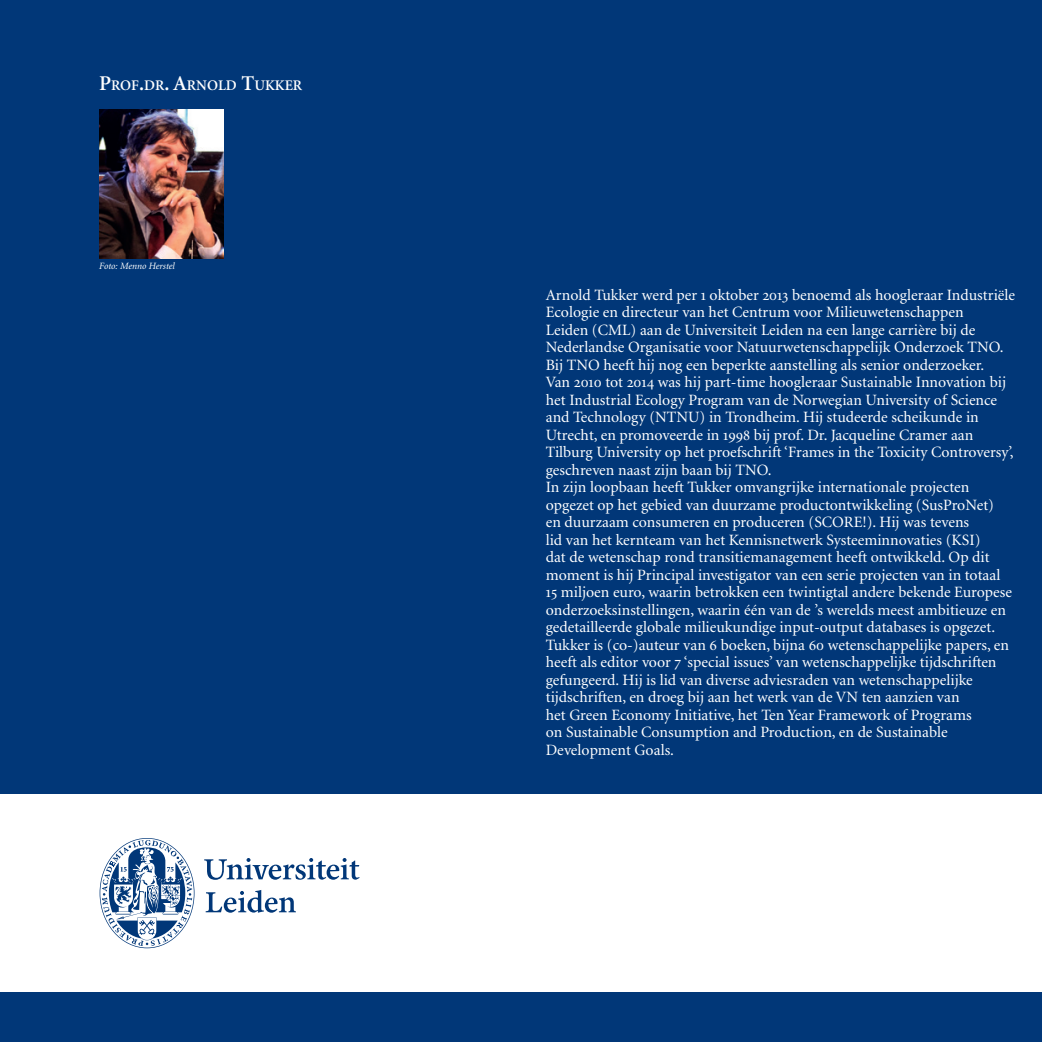
<style>
.page{position:relative;width:1042px;height:1042px;background:#fff}
.page>*{position:absolute;margin:0;border:0;box-sizing:border-box;transform-origin:0 0}
.t1{font:15.75px/17.5px "Minion";color:#fff}
.t2{font:600 14.7px "Minion";color:#fff}
.t3{font:italic 9.62px "Minion";color:#fff}
.s1{font-size:21px}
.s2{font-family:"Minion Exp"}
</style>
<div class="page">
<div style="left:0;top:992px;width:1042px;height:50px;background:#013778"></div>
<div style="left:0;top:0;width:1042px;height:794px;background:#013778"></div>
<svg style="left:204px;top:858px;width:156px;height:55px"></svg>
<svg style="left:100px;top:838px;width:94px;height:110px"></svg>
<img style="left:99px;top:109px;width:124px;height:149px">
<p class="t2" style="left:99px;top:78px;width:205px"><span class="s1">P</span>ROF<span class="s1">.</span>DR<span class="s1">. A</span>RNOLD <span class="s1">T</span>UKKER</p>
<p class="t3" style="left:99px;top:261px;width:77px">Foto: Menno Herstel</p>
<p class="t1" style="left:546px;top:286px;width:471px">Arnold Tukker werd per <span class="s2">1</span> oktober <span class="s2">2013</span> benoemd als hoogleraar Industriële Ecologie en directeur van het Centrum voor Milieuwetenschappen<br>Leiden (CML) aan de Universiteit Leiden na een lange carrière bij de Nederlandse Organisatie voor Natuurwetenschappelijk Onderzoek TNO.<br>Bij TNO heeft hij nog een beperkte aanstelling als senior onderzoeker.<br>Van <span class="s2">2010</span> tot <span class="s2">2014</span> was hij part-time hoogleraar Sustainable Innovation bij het Industrial Ecology Program van de Norwegian University of Science and Technology (NTNU) in Trondheim. Hij studeerde scheikunde in Utrecht, en promoveerde in <span class="s2">1998</span> bij prof. Dr. Jacqueline Cramer aan Tilburg University op het proefschrift ‘Frames in the Toxicity Controversy’, geschreven naast zijn baan bij TNO.<br>In zijn loopbaan heeft Tukker omvangrijke internationale projecten opgezet op het gebied van duurzame productontwikkeling (SusProNet)<br>en duurzaam consumeren en produceren (SCORE!). Hij was tevens<br>lid van het kernteam van het Kennisnetwerk Systeeminnovaties (KSI)<br>dat de wetenschap rond transitiemanagement heeft ontwikkeld. Op dit moment is hij Principal investigator van een serie projecten van in totaal <span class="s2">15</span> miljoen euro, waarin betrokken een twintigtal andere bekende Europese onderzoeksinstellingen, waarin één van de ’s werelds meest ambitieuze en gedetailleerde globale milieukundige input-output databases is opgezet.<br>Tukker is (co-)auteur van <span class="s2">6</span> boeken, bijna <span class="s2">60</span> wetenschappelijke papers, en heeft als editor voor <span class="s2">7</span> ‘special issues’ van wetenschappelijke tijdschriften gefungeerd. Hij is lid van diverse adviesraden van wetenschappelijke tijdschriften, en droeg bij aan het werk van de VN ten aanzien van<br>het Green Economy Initiative, het Ten Year Framework of Programs<br>on Sustainable Consumption and Production, en de Sustainable Development Goals.</p>
</div>
